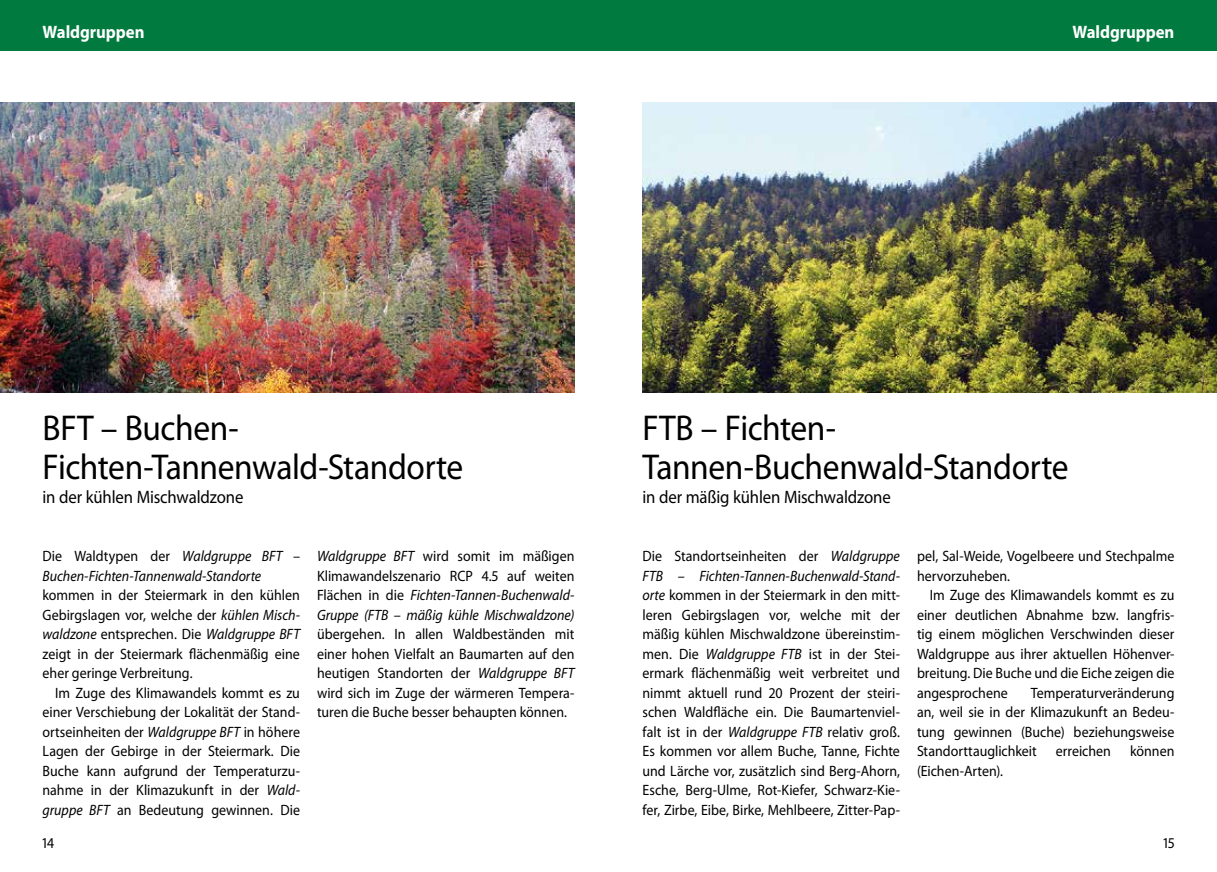
<style>
.page{position:relative;width:1217px;height:872px;background:#fff}
.page>*{position:absolute;margin:0;border:0;box-sizing:border-box;transform-origin:0 0}
.t1{font:36px/39px "Myriad Pro";letter-spacing:-.01em;color:#000;scale:.93 1}
.t2{font:18px "Myriad Pro";letter-spacing:-.005em;color:#000;scale:.93 1}
.t3{font:700 18px "Myriad Pro";letter-spacing:-.005em;color:#fff;scale:.93 1}
.t4{font:15px/19.5px "Myriad Pro";color:#000;text-align:justify;scale:.93 1}
.t5{font:italic 15px/19.5px "Myriad Pro";color:#000;scale:.93 1}
.s1{font-style:normal}
.s2{font-style:italic}
</style>
<div class="page">
<div style="left:608px;top:0;width:608px;height:50px;background:#007a3e"></div>
<div style="left:0;top:0;width:608px;height:50px;background:#007a3e"></div>
<img style="left:0;top:102px;width:574px;height:290px">
<img style="left:642px;top:102px;width:574px;height:290px">
<p class="t3" style="left:43px;top:20px;width:111px">Waldgruppen</p>
<p class="t3" style="left:961px;top:20px;width:230px">Themabereich Beschreibung</p>
<p class="t3" style="left:1072px;top:20px;width:111px">Waldgruppen</p>
<h1 class="t1" style="left:43px;top:408px;width:454px">BFT – Buchen-<br>Fichten-Tannenwald-Standorte</h1>
<p class="t2" style="left:43px;top:486px;width:217px">in der kühlen Mischwaldzone</p>
<p class="t5" style="left:43px;top:546px;width:278px"><span class="s1">Die Waldtypen der</span> Waldgruppe BFT –<br>Buchen-Fichten-Tannenwald-Standorte</p>
<p class="t4" style="left:43px;top:585px;width:278px">kommen in der Steiermark in den kühlen Gebirgslagen vor, welche der <span class="s2">kühlen Misch&shy;waldzone</span> entsprechen. Die <span class="s2">Waldgruppe BFT </span>zeigt in der Steiermark flächenmäßig eine eher geringe Verbreitung.</p>
<p class="t4" style="left:43px;top:682px;width:278px;text-indent:13px">Im Zuge des Klimawandels kommt es zu einer Verschiebung der Lokalität der Stand&shy;ortseinheiten der <span class="s2">Waldgruppe BFT</span> in höhere Lagen der Gebirge in der Steiermark. Die Buche kann aufgrund der Temperaturzu&shy;nahme in der Klimazukunft in der <span class="s2">Wald&shy;gruppe BFT</span> an Bedeutung gewinnen. Die</p>
<p class="t5" style="left:317px;top:546px;width:278px;text-align:justify">Waldgruppe BFT <span class="s1">wird somit im mäßigen Klimawandelszenario RCP 4.5 auf weiten Flächen in die</span> Fichten-Tannen-Buchenwald-Gruppe (FTB – mäßig kühle Mischwaldzone)</p>
<p class="t4" style="left:317px;top:624px;width:278px">übergehen. In allen Waldbeständen mit einer hohen Vielfalt an Baumarten auf den heutigen Standorten der <span class="s2">Waldgruppe BFT </span>wird sich im Zuge der wärmeren Tempera&shy;turen die Buche besser behaupten können.</p>
<h1 class="t1" style="left:642px;top:408px;width:459px">FTB – Fichten-<br>Tannen-Buchenwald-Standorte</h1>
<p class="t2" style="left:642px;top:486px;width:268px">in der mäßig kühlen Mischwaldzone</p>
<p class="t4" style="left:642px;top:546px;width:278px">Die Standortseinheiten der <span class="s2">Waldgruppe FTB – Fichten-Tannen-Buchenwald-Stand&shy;orte</span> kommen in der Steiermark in den mitt&shy;leren Gebirgslagen vor, welche mit der mäßig kühlen Mischwaldzone übereinstim&shy;men. Die <span class="s2">Waldgruppe FTB</span> ist in der Stei&shy;ermark flächenmäßig weit verbreitet und nimmt aktuell rund 20 Prozent der steiri&shy;schen Waldfläche ein. Die Baumartenviel&shy;falt ist in der <span class="s2">Waldgruppe FTB</span> relativ groß.<br>Es kommen vor allem Buche, Tanne, Fichte und Lärche vor, zusätzlich sind Berg-Ahorn, Esche, Berg-Ulme, Rot-Kiefer, Schwarz-Kie&shy;fer, Zirbe, Eibe, Birke, Mehlbeere, Zitter-Pap-</p>
<p class="t4" style="left:916px;top:546px;width:278px">pel, Sal-Weide, Vogelbeere und Stechpalme hervorzuheben.</p>
<p class="t4" style="left:916px;top:585px;width:278px;text-indent:13px">Im Zuge des Klimawandels kommt es zu einer deutlichen Abnahme bzw. langfris&shy;tig einem möglichen Verschwinden dieser Waldgruppe aus ihrer aktuellen Höhenver&shy;breitung. Die Buche und die Eiche zeigen die angesprochene</p>
<p class="t4" style="left:916px;top:682px;width:278px;text-indent:114px">Temperaturveränderung an, weil sie in der Klimazukunft an Bedeu&shy;tung gewinnen (Buche) beziehungsweise Standorttauglichkeit</p>
<p class="t4" style="left:1055px;top:741px;width:61px">erreichen</p>
<p class="t4" style="left:1129px;top:741px;width:49px">können</p>
<p class="t4" style="left:916px;top:760px;width:92px">(Eichen-Arten).</p>
<p class="t4" style="left:43px;top:832px;width:14px">14</p>
<p class="t4" style="left:1163px;top:832px;width:13px">15</p>
</div>
